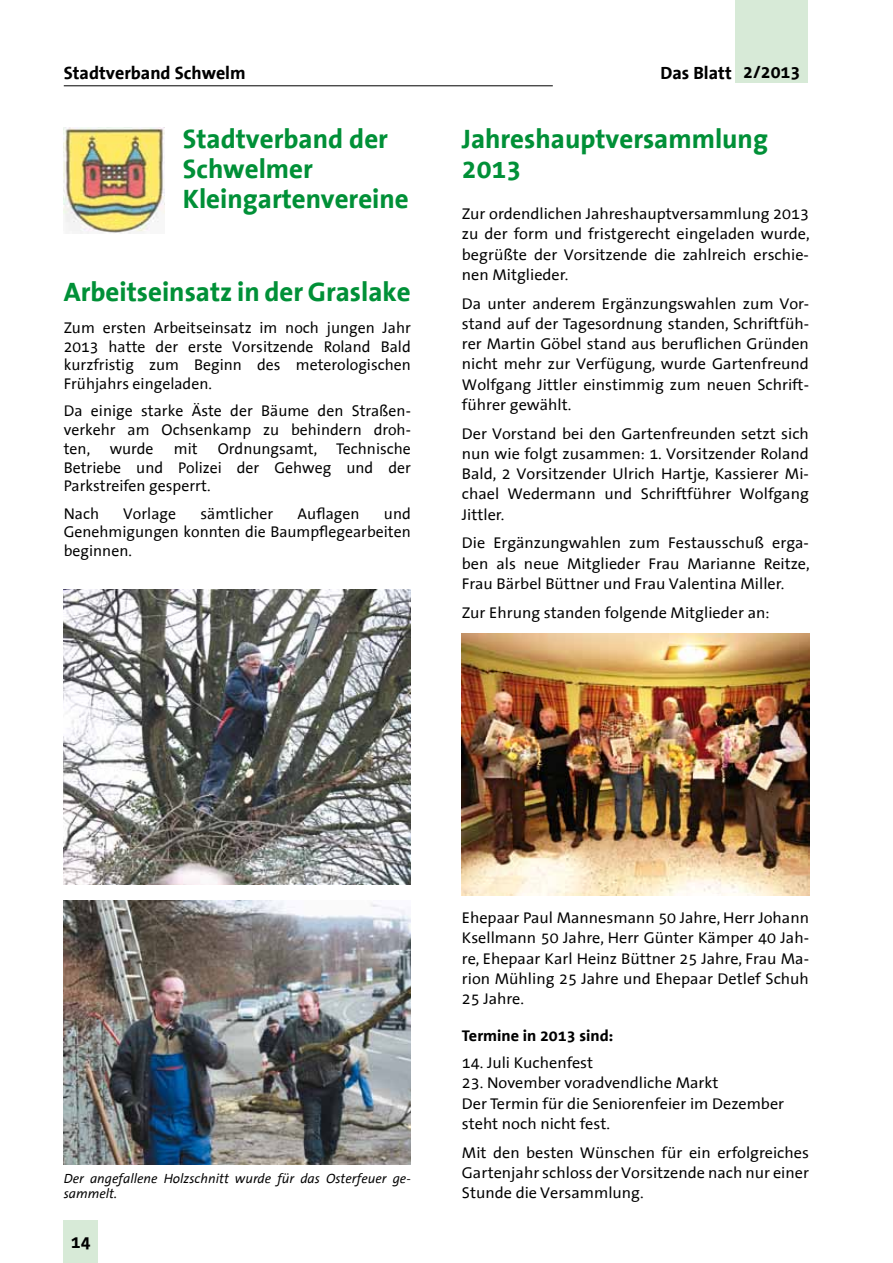
<style>
.page{position:relative;width:893px;height:1263px;background:#fff}
.page>*{position:absolute;margin:0;border:0;box-sizing:border-box;transform-origin:0 0}
.t1{font:700 27px/30px "The Sans Office";color:#009037}
.t2{font:700 18px "The Sans Office";color:#000}
.t3{font:15.75px/20.2px "The Sans Office";color:#000;text-align:justify}
.t4{font:700 15.75px "The Sans Office";color:#000}
.t5{font:italic 13.5px/15px "The Sans Office";color:#000}
</style>
<div class="page">
<div style="left:736px;top:0;width:72px;height:83px;background:#d7ead7"></div>
<div style="left:64px;top:1220px;width:34px;height:43px;background:#d7ead7"></div>
<hr style="left:64px;top:85px;width:489px;height:1px;background:#000">
<img style="left:462px;top:633px;width:347px;height:263px">
<img style="left:64px;top:128px;width:100px;height:106px">
<img style="left:64px;top:590px;width:347px;height:295px">
<img style="left:64px;top:900px;width:347px;height:265px">
<p class="t2" style="left:64px;top:63px;width:183px">Stadtverband Schwelm</p>
<h1 class="t1" style="left:183px;top:124px;width:228px">Stadtverband der<br>Schwelmer<br>Kleingartenvereine</h1>
<h1 class="t1" style="left:64px;top:278px;width:349px">Arbeitseinsatz in der Graslake</h1>
<p class="t3" style="left:64px;top:319px;width:349px;line-height:18.8px">Zum ersten Arbeitseinsatz im noch jungen Jahr 2013 hatte der erste Vorsitzende Roland Bald kurzfristig zum Beginn des meterologischen Frühjahrs eingeladen.</p>
<p class="t3" style="left:64px;top:402px;width:349px;line-height:18.8px">Da einige starke Äste der Bäume den Straßen&shy;verkehr am Ochsenkamp zu behindern droh&shy;ten, wurde</p>
<p class="t3" style="left:64px;top:440px;width:349px;line-height:18.8px;text-indent:154px">Ordnungsamt, Technische Betriebe und Polizei der Gehweg und der Parkstreifen gesperrt.</p>
<p class="t3" style="left:64px;top:504px;width:37px">Nach</p>
<p class="t3" style="left:123px;top:504px;width:54px">Vorlage</p>
<p class="t3" style="left:201px;top:504px;width:74px">sämtlicher</p>
<p class="t3" style="left:298px;top:504px;width:63px">Auflagen</p>
<p class="t3" style="left:174px;top:439px;width:25px">mit</p>
<p class="t3" style="left:64px;top:505px;width:349px;line-height:18.8px;text-indent:320px">und Genehmigungen konnten die Baumpflegearbeiten beginnen.</p>
<p class="t2" style="left:661px;top:63px;width:141px">Das Blatt 2/2013</p>
<h1 class="t1" style="left:462px;top:124px;width:308px">Jahreshauptversammlung<br>2013</h1>
<p class="t3" style="left:462px;top:204px;width:349px">Zur ordendlichen Jahreshauptversammlung 2013 zu der form und fristgerecht eingeladen wurde, begrüßte der Vorsitzende die zahlreich erschie&shy;nen Mitglieder.</p>
<p class="t3" style="left:462px;top:294px;width:349px">Da unter anderem Ergänzungswahlen zum Vor&shy;stand auf der Tagesordnung standen, Schriftfüh&shy;rer Martin Göbel stand aus beruflichen Gründen nicht mehr zur Verfügung, wurde Gartenfreund Wolfgang Jittler einstimmig zum neuen Schrift&shy;führer gewählt.</p>
<p class="t3" style="left:462px;top:424px;width:349px">Der Vorstand bei den Gartenfreunden setzt sich nun wie folgt zusammen: 1. Vorsitzender Roland Bald, 2 Vorsitzender Ulrich Hartje, Kassierer Mi&shy;chael Wedermann und Schriftführer Wolfgang Jittler.</p>
<p class="t3" style="left:462px;top:534px;width:349px">Die Ergänzungwahlen zum Festausschuß erga&shy;ben als neue Mitglieder Frau Marianne Reitze, Frau Bärbel Büttner und Frau Valentina Miller.</p>
<p class="t3" style="left:462px;top:603px;width:309px">Zur Ehrung standen folgende Mitglieder an:</p>
<p class="t5" style="left:64px;top:1171px;width:349px">Der angefallene Holzschnitt wurde für das Osterfeuer ge&shy;sammelt.</p>
<p class="t2" style="left:71px;top:1233px;width:21px">14</p>
<p class="t3" style="left:462px;top:908px;width:349px">Ehepaar Paul Mannesmann 50 Jahre, Herr Johann Ksellmann 50 Jahre, Herr Günter Kämper 40 Jah&shy;re, Ehepaar Karl Heinz Büttner 25 Jahre, Frau Ma&shy;rion Mühling 25 Jahre und Ehepaar Detlef Schuh 25 Jahre.</p>
<p class="t4" style="left:462px;top:1028px;width:153px">Termine in 2013 sind:</p>
<p class="t3" style="left:462px;top:1053px;width:133px">14. Juli Kuchenfest</p>
<p class="t3" style="left:462px;top:1073px;width:324px;text-align:left">23. November voradvendliche Markt<br>Der Termin für die Seniorenfeier im Dezember steht noch nicht fest.</p>
<p class="t3" style="left:462px;top:1143px;width:349px">Mit den besten Wünschen für ein erfolgreiches Gartenjahr schloss der Vorsitzende nach nur einer Stunde die Versammlung.</p>
</div>
